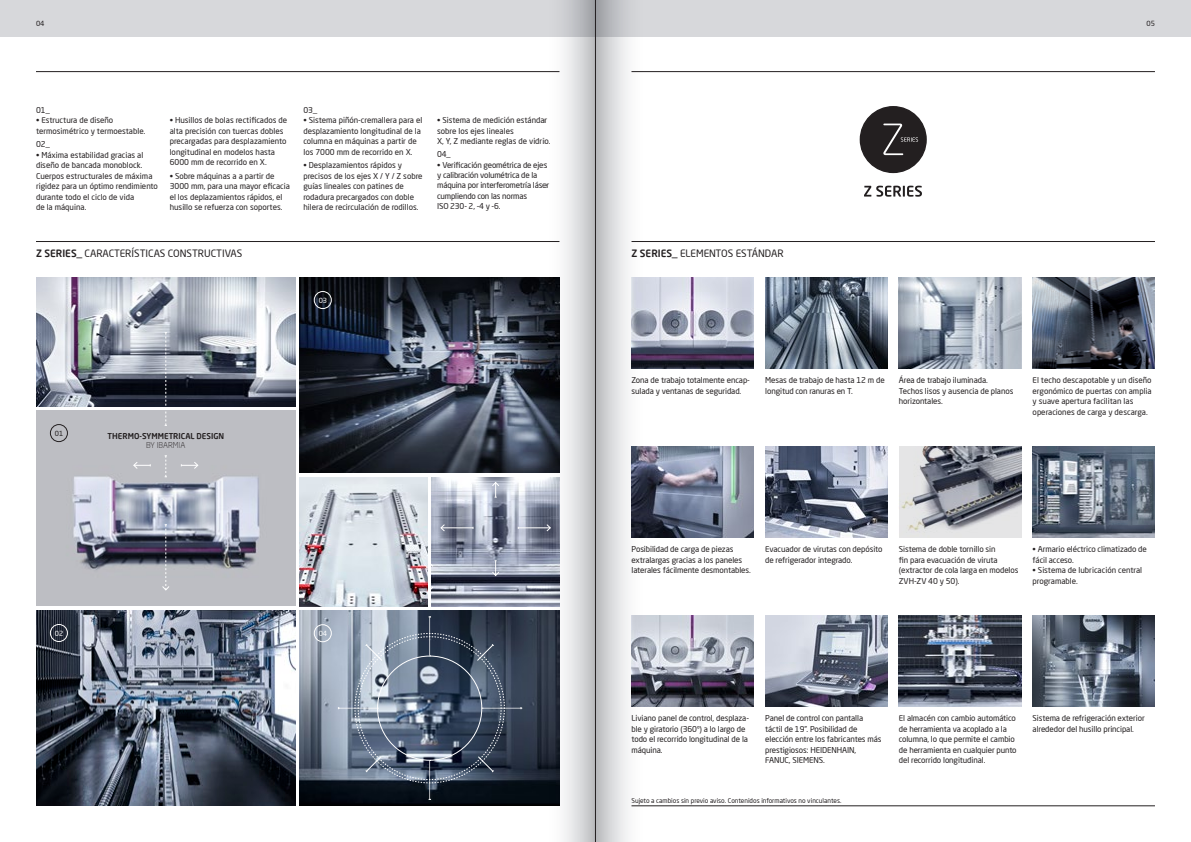
<style>
.page{position:relative;width:1191px;height:842px;background:#fff}
.page>*{position:absolute;margin:0;border:0;box-sizing:border-box;transform-origin:0 0}
.t1{font:10px "Neo Sans Pro";color:#231f20}
.t2{font:8px/10.5px "Neo Sans Pro";letter-spacing:-.01em;color:#231f20}
.t3{font:500 8px "Neo Sans Pro";color:#231f20}
.t4{font:300 8px "Neo Sans Pro";color:#231f20}
.t5{font:7px "Neo Sans Pro";color:#231f20}
.t6{font:7px "Neo Sans Pro";color:#fff}
.t7{font:6.5px "Neo Sans Pro";color:#231f20}
.s1{font-weight:500}
</style>
<div class="page">
<div style="left:0;top:0;width:1191px;height:36px;background:#d7d8db"></div>
<hr style="left:36px;top:71px;width:523px;height:1px;background:#231f20">
<hr style="left:631px;top:71px;width:524px;height:1px;background:#231f20">
<svg style="left:864px;top:186px;width:58px;height:11px"></svg>
<div style="left:860px;top:107px;width:66px;height:65px;background:#231f20;border-radius:50%"></div>
<div style="left:859px;top:106px;width:67px;height:67px;border:1px solid #231f20;border-radius:50%"></div>
<svg style="left:883px;top:124px;width:35px;height:31px"></svg>
<hr style="left:36px;top:241px;width:523px;height:1px;background:#231f20">
<hr style="left:631px;top:241px;width:524px;height:1px;background:#231f20">
<hr style="left:631px;top:806px;width:524px;height:1px;background:#231f20">
<img style="left:36px;top:610px;width:260px;height:196px">
<img style="left:300px;top:610px;width:244px;height:196px">
<img style="left:300px;top:277px;width:244px;height:196px">
<img style="left:36px;top:277px;width:260px;height:129px">
<div style="left:36px;top:410px;width:260px;height:196px;background:#bdbec3"></div>
<img style="left:72px;top:455px;width:188px;height:115px">
<svg style="left:338px;top:617px;width:184px;height:183px;background:#5b6879"></svg>
<svg style="left:165px;top:332px;width:2px;height:94px"></svg>
<svg style="left:165px;top:456px;width:2px;height:21px"></svg>
<svg style="left:162px;top:524px;width:8px;height:67px"></svg>
<div style="left:314px;top:291px;width:17px;height:18px;border:1px solid #fff;border-radius:50%"></div>
<div style="left:314px;top:624px;width:17px;height:18px;border:1px solid #fff;border-radius:50%"></div>
<div style="left:50px;top:624px;width:18px;height:18px;border:1px solid #fff;border-radius:50%"></div>
<div style="left:50px;top:424px;width:18px;height:18px;border:1px solid #231f20;border-radius:50%"></div>
<svg style="left:133px;top:461px;width:18px;height:8px"></svg>
<svg style="left:181px;top:461px;width:17px;height:8px"></svg>
<img style="left:432px;top:477px;width:112px;height:129px">
<hr style="left:518px;top:528px;width:32px;height:1px;background:#fff">
<svg style="left:492px;top:482px;width:7px;height:16px"></svg>
<svg style="left:492px;top:560px;width:7px;height:16px"></svg>
<hr style="left:441px;top:528px;width:32px;height:1px;background:#fff">
<svg style="left:440px;top:524px;width:5px;height:8px"></svg>
<svg style="left:427px;top:562px;width:6px;height:29px"></svg>
<img style="left:300px;top:477px;width:127px;height:129px">
<img style="left:899px;top:615px;width:122px;height:91px">
<img style="left:765px;top:615px;width:122px;height:91px">
<img style="left:1032px;top:615px;width:123px;height:91px">
<img style="left:646px;top:615px;width:108px;height:91px">
<img style="left:899px;top:277px;width:122px;height:91px">
<img style="left:646px;top:277px;width:108px;height:91px">
<svg style="left:1032px;top:277px;width:123px;height:91px;background:#4e5562"></svg>
<img style="left:765px;top:277px;width:122px;height:91px">
<img style="left:646px;top:446px;width:108px;height:91px">
<img style="left:765px;top:446px;width:122px;height:91px">
<img style="left:1032px;top:446px;width:123px;height:91px">
<svg style="left:899px;top:446px;width:122px;height:91px;background:#999ba2"></svg>
<svg style="left:544px;top:0;width:51px;height:842px"></svg>
<svg style="left:596px;top:0;width:50px;height:842px"></svg>
<hr style="left:595px;top:0;width:1px;height:842px;background:#231f20">
<p class="t5" style="left:36px;top:19px;width:10px">04</p>
<p class="t5" style="left:1146px;top:19px;width:10px">05</p>
<p class="t2" style="left:36px;top:104px;width:15px">01_</p>
<p class="t2" style="left:36px;top:115px;width:111px">• Estructura de diseño termosimétrico y termoestable.</p>
<p class="t2" style="left:36px;top:139px;width:15px">02_</p>
<p class="t2" style="left:36px;top:149px;width:123px">• Máxima estabilidad gracias al diseño de bancada monoblock.<br>Cuerpos estructurales de máxima rigidez para un óptimo rendimiento durante todo el ciclo de vida<br>de la máquina.</p>
<p class="t2" style="left:170px;top:115px;width:119px">• Husillos de bolas rectificados de alta precisión con tuercas dobles precargadas para desplazamiento longitudinal en modelos hasta<br>6000 mm de recorrido en X.</p>
<p class="t2" style="left:170px;top:170px;width:122px">• Sobre máquinas a a partir de<br>3000 mm, para una mayor eficacia el los deplazamientos rápidos, el husillo se refuerza con soportes.</p>
<p class="t1" style="left:36px;top:247px;width:208px"><span class="s1">Z SERIES_</span> CARACTERÍSTICAS CONSTRUCTIVAS</p>
<p class="t2" style="left:303px;top:104px;width:15px">03_</p>
<p class="t2" style="left:303px;top:115px;width:120px">• Sistema piñón-cremallera para el desplazamiento longitudinal de la columna en máquinas a partir de los 7000 mm de recorrido en X.</p>
<p class="t2" style="left:303px;top:160px;width:121px">• Desplazamientos rápidos y precisos de los ejes X / Y / Z sobre guías lineales con patines de rodadura precargados con doble hilera de recirculación de rodillos.</p>
<p class="t2" style="left:437px;top:115px;width:115px">• Sistema de medición estándar sobre los ejes lineales<br>X, Y, Z mediante reglas de vidrio.</p>
<p class="t2" style="left:437px;top:149px;width:15px">04_</p>
<p class="t2" style="left:437px;top:160px;width:114px">• Verificación geométrica de ejes y calibración volumétrica de la máquina por interferometría láser cumpliendo con las normas<br>ISO 230- 2, -4 y -6.</p>
<p class="t6" style="left:319px;top:296px;width:10px">03</p>
<p class="t5" style="left:55px;top:429px;width:10px">01</p>
<p class="t3" style="left:107px;top:431px;width:118px">THERMO-SYMMETRICAL DESIGN</p>
<p class="t4" style="left:146px;top:440px;width:41px">BY IBARMIA</p>
<p class="t6" style="left:55px;top:629px;width:10px">02</p>
<p class="t6" style="left:319px;top:629px;width:10px">04</p>
<p class="t1" style="left:631px;top:247px;width:154px"><span class="s1">Z SERIES_</span> ELEMENTOS ESTÁNDAR</p>
<p class="t2" style="left:631px;top:375px;width:120px">Zona de trabajo totalmente encap&shy;sulada y ventanas de seguridad.</p>
<p class="t2" style="left:765px;top:375px;width:121px">Mesas de trabajo de hasta 12 m de longitud con ranuras en T.</p>
<p class="t2" style="left:899px;top:375px;width:116px">Área de trabajo iluminada.<br>Techos lisos y ausencia de planos horizontales.</p>
<p class="t2" style="left:1032px;top:375px;width:121px">El techo descapotable y un diseño ergonómico de puertas con amplia y suave apertura facilitan las operaciones de carga y descarga.</p>
<p class="t2" style="left:631px;top:544px;width:121px">Posibilidad de carga de piezas extralargas gracias a los paneles laterales fácilmente desmontables.</p>
<p class="t2" style="left:765px;top:544px;width:119px">Evacuador de virutas con depósito de refrigerador integrado.</p>
<p class="t2" style="left:899px;top:544px;width:121px">Sistema de doble tornillo sin<br>fin para evacuación de viruta (extractor de cola larga en modelos<br>ZVH-ZV 40 y 50).</p>
<p class="t2" style="left:1032px;top:544px;width:116px">• Armario eléctrico climatizado de fácil acceso.</p>
<p class="t2" style="left:1032px;top:565px;width:111px">• Sistema de lubricación central programable.</p>
<p class="t2" style="left:631px;top:713px;width:119px">Liviano panel de control, desplaza&shy;ble y giratorio (360º) a lo largo de todo el recorrido longitudinal de la máquina.</p>
<p class="t2" style="left:765px;top:713px;width:118px">Panel de control con pantalla táctil de 19”. Posibilidad de elección entre los fabricantes más prestigiosos: HEIDENHAIN,<br>FANUC, SIEMENS.</p>
<p class="t2" style="left:899px;top:713px;width:119px">El almacén con cambio automático de herramienta va acoplado a la columna, lo que permite el cambio de herramienta en cualquier punto del recorrido longitudinal.</p>
<p class="t2" style="left:1032px;top:713px;width:114px">Sistema de refrigeración exterior alrededor del husillo principal.</p>
<p class="t7" style="left:631px;top:797px;width:211px">Sujeto a cambios sin previo aviso. Contenidos informativos no vinculantes.</p>
</div>
